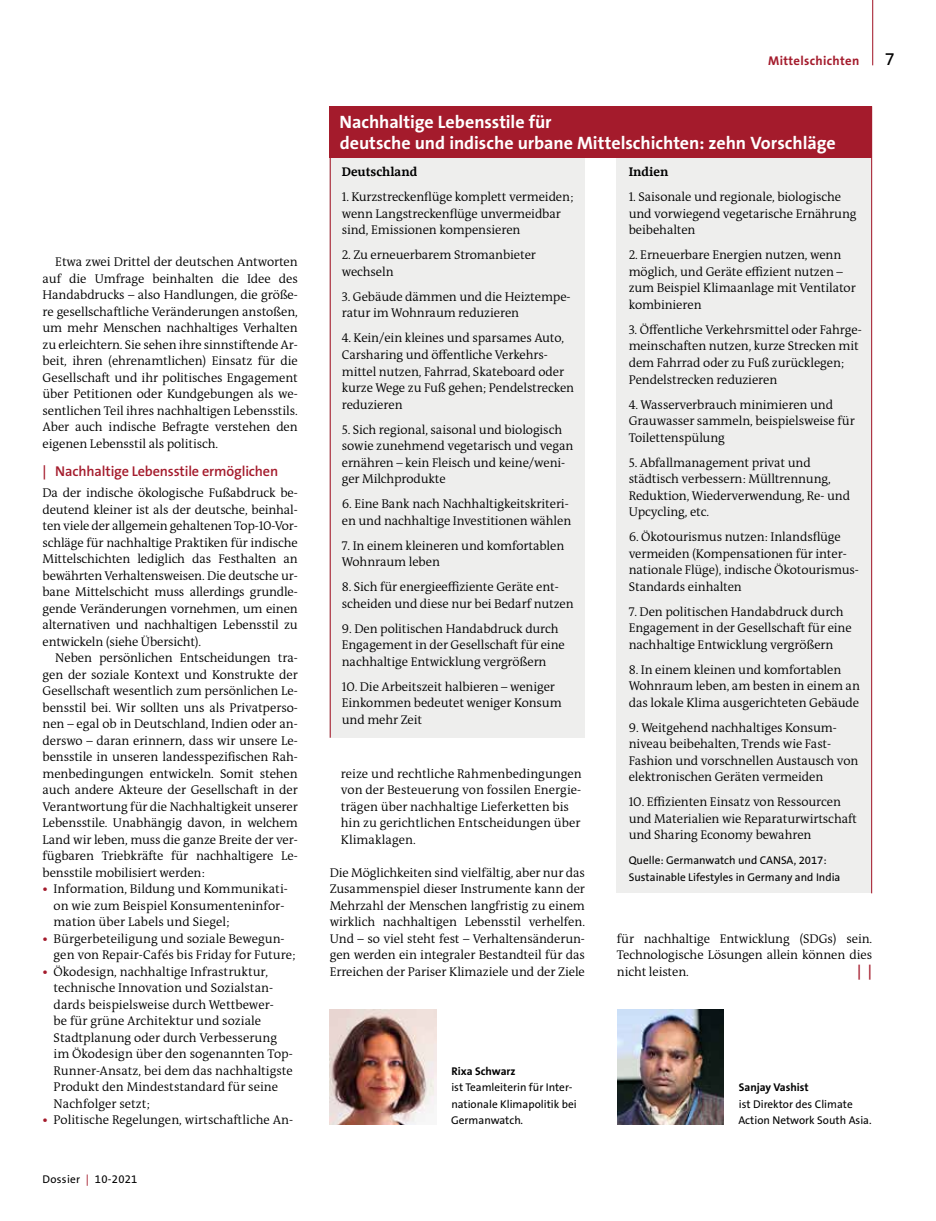
<style>
.page{position:relative;width:936px;height:1221px;background:#fff}
.page>*{position:absolute;margin:0;border:0;box-sizing:border-box;transform-origin:0 0}
.t1{font:700 18px/21px "The Sans B W7";color:#fff}
.t2{font:18px "The Sans B W5 Plain";color:#000}
.t3{font:600 15px "The Sans B W6";color:#a41b2c}
.t4{font:600 14.25px "The Sans B W6";letter-spacing:-.01em;color:#a41b2c}
.t5{font:300 12.75px/16.5px "The Antiqua B";letter-spacing:-.01em;color:#000}
.t6{font:700 12.75px "The Antiqua B7";color:#000}
.t7{font:700 12.75px "The Sans B W7";letter-spacing:.025em;color:#a41b2c}
.t8{font:11.25px/16.5px "The Sans B W5 Plain";color:#000}
.t9{font:700 11.25px "The Sans B W7";color:#000}
.t10{font:11.25px "The Sans B W5 Plain";letter-spacing:.025em;color:#000}
.s1{font-family:"The Antiqua B7";font-weight:700;color:#a41b2c}
.s2{color:#a41b2c}
</style>
<div class="page">
<hr style="left:872px;top:0;width:1px;height:65px;background:#a41b2c">
<div style="left:616px;top:106px;width:255px;height:787px;background:#eeeeed"></div>
<hr style="left:871px;top:106px;width:1px;height:787px;background:#a41b2c">
<div style="left:330px;top:106px;width:255px;height:631px;background:#eeeeed"></div>
<div style="left:330px;top:106px;width:542px;height:51px;background:#a41b2c"></div>
<hr style="left:330px;top:106px;width:1px;height:631px;background:#a41b2c">
<img style="left:330px;top:1009px;width:106px;height:115px">
<img style="left:617px;top:1009px;width:106px;height:115px">
<p class="t5" style="left:43px;top:253px;width:257px;text-align:justify;text-indent:13px">Etwa zwei Drittel der deutschen Antworten auf die Umfrage beinhalten die Idee des Handabdrucks – also Handlungen, die größe&shy;re gesellschaftliche Veränderungen anstoßen, um mehr Menschen nachhaltiges Verhalten zu erleichtern. Sie sehen ihre sinnstiftende Ar&shy;beit, ihren (ehrenamtlichen) Einsatz für die Gesellschaft und ihr politisches Engagement über Petitionen oder Kundgebungen als we&shy;sentlichen Teil ihres nachhaltigen Lebensstils.<br>Aber auch indische Befragte verstehen den eigenen Lebensstil als politisch.</p>
<p class="t4" style="left:43px;top:462px;width:237px">| Nachhaltige Lebensstile ermöglichen</p>
<p class="t5" style="left:43px;top:484px;width:257px;text-align:justify">Da der indische ökologische Fußabdruck be&shy;deutend kleiner ist als der deutsche, beinhal&shy;ten viele der allgemein gehaltenen Top-10-Vor&shy;schläge für nachhaltige Praktiken für indische Mittelschichten lediglich das Festhalten an bewährten Verhaltensweisen. Die deutsche ur&shy;bane Mittelschicht muss allerdings grundle&shy;gende Veränderungen vornehmen, um einen alternativen und nachhaltigen Lebensstil zu entwickeln (siehe Übersicht).</p>
<p class="t5" style="left:43px;top:649px;width:257px;text-align:justify;text-indent:13px">Neben persönlichen Entscheidungen tra&shy;gen der soziale Kontext und Konstrukte der Gesellschaft wesentlich zum persönlichen Le&shy;bensstil bei. Wir sollten uns als Privatperso&shy;nen – egal ob in Deutschland, Indien oder an&shy;derswo – daran erinnern, dass wir unsere Le&shy;bensstile in unseren landesspezifischen Rah&shy;menbedingungen entwickeln. Somit stehen auch andere Akteure der Gesellschaft in der Verantwortung für die Nachhaltigkeit unserer Lebensstile. Unabhängig davon, in welchem Land wir leben, muss die ganze Breite der ver&shy;fügbaren Triebkräfte für nachhaltigere Le&shy;bensstile mobilisiert werden:</p>
<p class="t5" style="left:54px;top:880px;width:236px;text-indent:-11px"><span class="s1">•</span> Information, Bildung und Kommunikati&shy;on wie zum Beispiel Konsumenteninfor&shy;mation über Labels und Siegel;</p>
<p class="t5" style="left:54px;top:930px;width:244px;text-indent:-11px"><span class="s1">•</span> Bürgerbeteiligung und soziale Bewegun&shy;gen von Repair-Cafés bis Friday for Future;</p>
<p class="t5" style="left:54px;top:963px;width:241px;text-indent:-11px"><span class="s1">•</span> Ökodesign, nachhaltige Infrastruktur, technische Innovation und Sozialstan&shy;dards beispielsweise durch Wettbewer-<br>be für grüne Architektur und soziale Stadtplanung oder durch Verbesserung im Ökodesign über den sogenannten Top-Runner-Ansatz, bei dem das nachhaltigste Produkt den Mindeststandard für seine Nachfolger setzt;</p>
<p class="t5" style="left:43px;top:1111px;width:252px"><span class="s1">•</span> Politische Regelungen, wirtschaftliche An-</p>
<p class="t10" style="left:43px;top:1171px;width:96px">Dossier <span class="s2">|</span> 10-2021</p>
<p class="t7" style="left:768px;top:53px;width:93px">Mittelschichten</p>
<h1 class="t2" style="left:884px;top:48px;width:11px">7</h1>
<h1 class="t1" style="left:339px;top:111px;width:497px">Nachhaltige Lebensstile für<br>deutsche und indische urbane Mittelschichten: zehn Vorschläge</h1>
<p class="t6" style="left:342px;top:165px;width:77px">Deutschland</p>
<p class="t5" style="left:342px;top:188px;width:233px">1. Kurzstreckenflüge komplett vermeiden; wenn Langstreckenflüge unvermeidbar sind, Emissionen kompensieren</p>
<p class="t5" style="left:342px;top:246px;width:196px">2. Zu erneuerbarem Stromanbieter wechseln</p>
<p class="t5" style="left:342px;top:288px;width:230px">3. Gebäude dämmen und die Heiztempe&shy;ratur im Wohnraum reduzieren</p>
<p class="t5" style="left:342px;top:329px;width:234px">4. Kein/ein kleines und sparsames Auto, Carsharing und öffentliche Verkehrs&shy;mittel nutzen, Fahrrad, Skateboard oder kurze Wege zu Fuß gehen; Pendelstrecken reduzieren</p>
<p class="t5" style="left:342px;top:420px;width:233px">5. Sich regional, saisonal und biologisch sowie zunehmend vegetarisch und vegan ernähren – kein Fleisch und keine/weni&shy;ger Milchprodukte</p>
<p class="t5" style="left:342px;top:495px;width:231px">6. Eine Bank nach Nachhaltigkeitskriteri&shy;en und nachhaltige Investitionen wählen</p>
<p class="t5" style="left:342px;top:536px;width:224px">7. In einem kleineren und komfortablen<br>Wohnraum leben</p>
<p class="t5" style="left:342px;top:578px;width:233px">8. Sich für energieeffiziente Geräte ent&shy;scheiden und diese nur bei Bedarf nutzen</p>
<p class="t5" style="left:342px;top:619px;width:224px">9. Den politischen Handabdruck durch<br>Engagement in der Gesellschaft für eine nachhaltige Entwicklung vergrößern</p>
<p class="t5" style="left:342px;top:677px;width:221px">10. Die Arbeitszeit halbieren – weniger<br>Einkommen bedeutet weniger Konsum und mehr Zeit</p>
<p class="t5" style="left:341px;top:765px;width:243px">reize und rechtliche Rahmenbedingungen von der Besteuerung von fossilen Energie&shy;trägen über nachhaltige Lieferketten bis hin zu gerichtlichen Entscheidungen über Klimaklagen.</p>
<p class="t5" style="left:330px;top:863px;width:257px;text-align:justify">Die Möglichkeiten sind vielfältig, aber nur das Zusammenspiel dieser Instrumente kann der Mehrzahl der Menschen langfristig zu einem wirklich nachhaltigen Lebensstil verhelfen.<br>Und – so viel steht fest – Verhaltensänderun&shy;gen werden ein integraler Bestandteil für das Erreichen der Pariser Klimaziele und der Ziele</p>
<p class="t6" style="left:628px;top:165px;width:41px">Indien</p>
<p class="t5" style="left:628px;top:188px;width:229px">1. Saisonale und regionale, biologische und vorwiegend vegetarische Ernährung beibehalten</p>
<p class="t5" style="left:628px;top:246px;width:228px">2. Erneuerbare Energien nutzen, wenn möglich, und Geräte effizient nutzen – zum Beispiel Klimaanlage mit Ventilator kombinieren</p>
<p class="t5" style="left:628px;top:321px;width:234px">3. Öffentliche Verkehrsmittel oder Fahrge&shy;meinschaften nutzen, kurze Strecken mit dem Fahrrad oder zu Fuß zurücklegen; Pendelstrecken reduzieren</p>
<p class="t5" style="left:628px;top:395px;width:227px">4. Wasserverbrauch minimieren und<br>Grauwasser sammeln, beispielsweise für<br>Toilettenspülung</p>
<p class="t5" style="left:628px;top:453px;width:223px">5. Abfallmanagement privat und städtisch verbessern: Mülltrennung,<br>Reduktion, Wiederverwendung, Re- und<br>Upcycling, etc.</p>
<p class="t5" style="left:628px;top:528px;width:232px">6. Ökotourismus nutzen: Inlandsflüge vermeiden (Kompensationen für inter&shy;nationale Flüge), indische Ökotourismus-Standards einhalten</p>
<p class="t5" style="left:628px;top:602px;width:224px">7. Den politischen Handabdruck durch<br>Engagement in der Gesellschaft für eine nachhaltige Entwicklung vergrößern</p>
<p class="t5" style="left:628px;top:660px;width:233px">8. In einem kleinen und komfortablen<br>Wohnraum leben, am besten in einem an das lokale Klima ausgerichteten Gebäude</p>
<p class="t5" style="left:628px;top:718px;width:231px">9. Weitgehend nachhaltiges Konsum&shy;niveau beibehalten, Trends wie Fast-Fashion und vorschnellen Austausch von elektronischen Geräten vermeiden</p>
<p class="t5" style="left:628px;top:793px;width:230px">10. Effizienten Einsatz von Ressourcen und Materialien wie Reparaturwirtschaft und Sharing Economy bewahren</p>
<p class="t8" style="left:628px;top:852px;width:213px">Quelle: Germanwatch und CANSA, 2017:<br>Sustainable Lifestyles in Germany and India</p>
<p class="t5" style="left:617px;top:929px;width:257px;text-align:justify">für nachhaltige Entwicklung (SDGs) sein.<br>Technologische Lösungen allein können dies nicht leisten.</p>
<p class="t3" style="left:857px;top:961px;width:17px">| |</p>
<p class="t9" style="left:451px;top:1063px;width:66px">Rixa Schwarz</p>
<p class="t8" style="left:451px;top:1079px;width:127px">ist Teamleiterin für Inter&shy;nationale Klimapolitik bei<br>Germanwatch.</p>
<p class="t9" style="left:738px;top:1080px;width:71px">Sanjay Vashist</p>
<p class="t8" style="left:738px;top:1095px;width:135px">ist Direktor des Climate<br>Action Network South Asia.</p>
</div>
